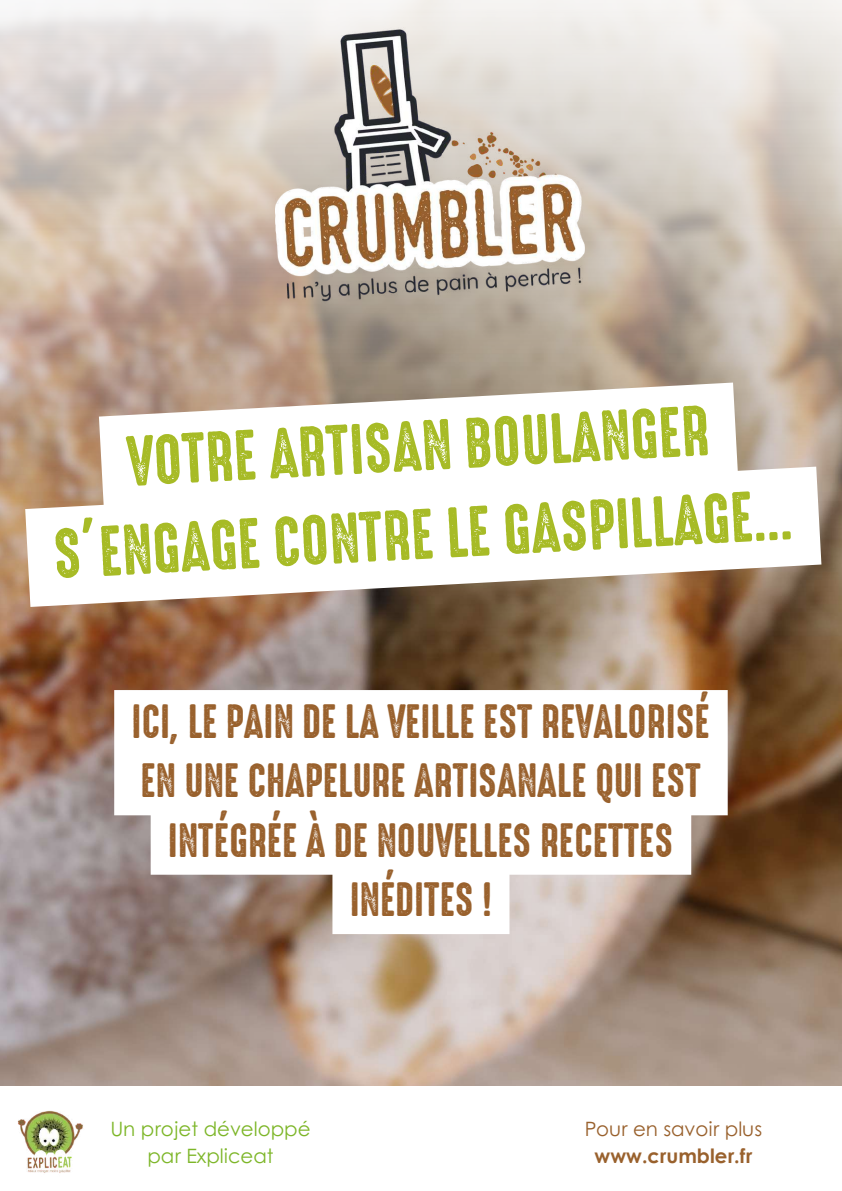
<style>
.page{position:relative;width:842px;height:1191px;background:#fff}
.page>*{position:absolute;margin:0;border:0;box-sizing:border-box;transform-origin:0 0}
.t1{font:64.2px/88.3px "High Voltage Rough";color:#a7bb26;text-align:center}
.t2{font:43.2px/59.4px "High Voltage Rough";color:#99612d;text-align:center}
.t3{font:19.8px/27px "Century Gothic";color:#7db628;text-align:center}
.t4{font:19.8px "Century Gothic";color:#99612d}
.t5{font:700 19.8px "Century Gothic";color:#99612d}
</style>
<div class="page">
<img style="left:0;top:657px;width:842px;height:429px">
<img style="left:0;top:0;width:842px;height:657px">
<img style="left:275px;top:27px;width:309px;height:278px">
<img style="left:17px;top:1110px;width:66px;height:63px">
<svg style="left:20px;top:378px;width:801px;height:229px"></svg>
<svg style="left:114px;top:690px;width:614px;height:244px"></svg>
<h1 class="t1" style="left:47px;top:424px;width:741px;rotate:-3deg">VOTRE ARTISAN BOULANGER<br>S’ENGAGE CONTRE LE GASPILLAGE...</h1>
<p class="t2" style="left:131px;top:693px;width:580px">ICI, LE PAIN DE LA VEILLE EST REVALORISÉ<br>EN UNE CHAPELURE ARTISANALE QUI EST<br>INTÉGRÉE À DE NOUVELLES RECETTES<br>INÉDITES !</p>
<p class="t3" style="left:110px;top:1114px;width:202px">Un projet développé par Expliceat</p>
<p class="t4" style="left:585px;top:1113px;width:179px">Pour en savoir plus</p>
<p class="t5" style="left:595px;top:1140px;width:159px">www.crumbler.fr</p>
</div>
